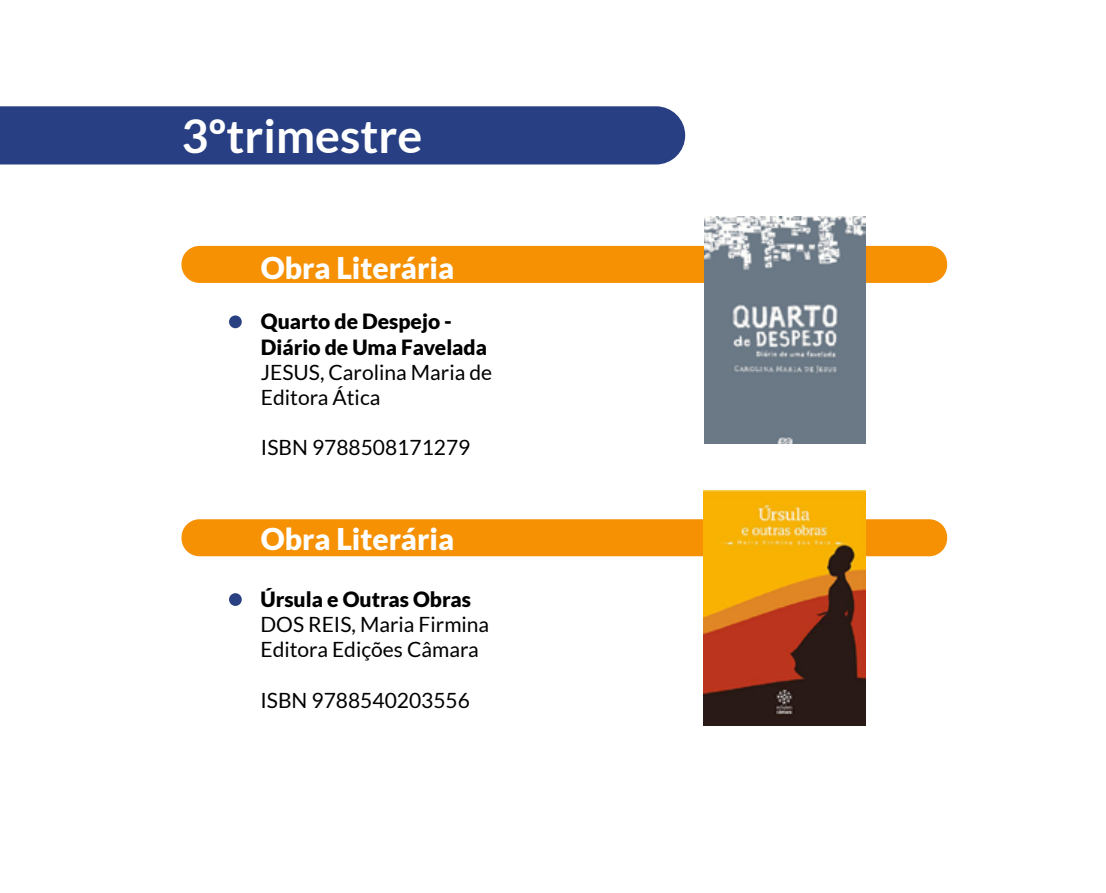
<style>
.page{position:relative;width:1106px;height:893px;background:#fff}
.page>*{position:absolute;margin:0;border:0;box-sizing:border-box;transform-origin:0 0}
.t1{font:700 46.5px "Lato";color:#fff}
.t2{font:900 30px "Lato";color:#fff}
.t3{font:21px/25.2px "Lato";color:#000}
.t4{font:900 21px/25.2px "Lato";color:#000}
</style>
<div class="page">
<div style="left:181px;top:246px;width:766px;height:37px;background:#f59103;border-radius:18px"></div>
<div style="left:181px;top:519px;width:766px;height:37px;background:#f59103;border-radius:18px"></div>
<div style="left:229px;top:315px;width:13px;height:13px;background:#294082;border-radius:50%"></div>
<div style="left:229px;top:593px;width:13px;height:13px;background:#294082;border-radius:50%"></div>
<div style="left:0;top:106px;width:685px;height:58px;background:#283f83"></div>
<img style="left:704px;top:217px;width:161px;height:226px">
<img style="left:703px;top:491px;width:162px;height:235px">
<h1 class="t1" style="left:181px;top:109px;width:242px">3ºtrimestre</h1>
<h2 class="t2" style="left:261px;top:250px;width:195px">Obra Literária</h2>
<p class="t4" style="left:261px;top:309px;width:228px">Quarto de Despejo -<br>Diário de Uma Favelada</p>
<p class="t3" style="left:261px;top:359px;width:233px">JESUS, Carolina Maria de<br>Editora Ática</p>
<p class="t3" style="left:261px;top:435px;width:211px">ISBN 9788508171279</p>
<h2 class="t2" style="left:261px;top:521px;width:195px">Obra Literária</h2>
<p class="t4" style="left:260px;top:586px;width:212px">Úrsula e Outras Obras</p>
<p class="t3" style="left:260px;top:612px;width:230px">DOS REIS, Maria Firmina<br>Editora Edições Câmara</p>
<p class="t3" style="left:260px;top:687px;width:211px">ISBN 9788540203556</p>
</div>
